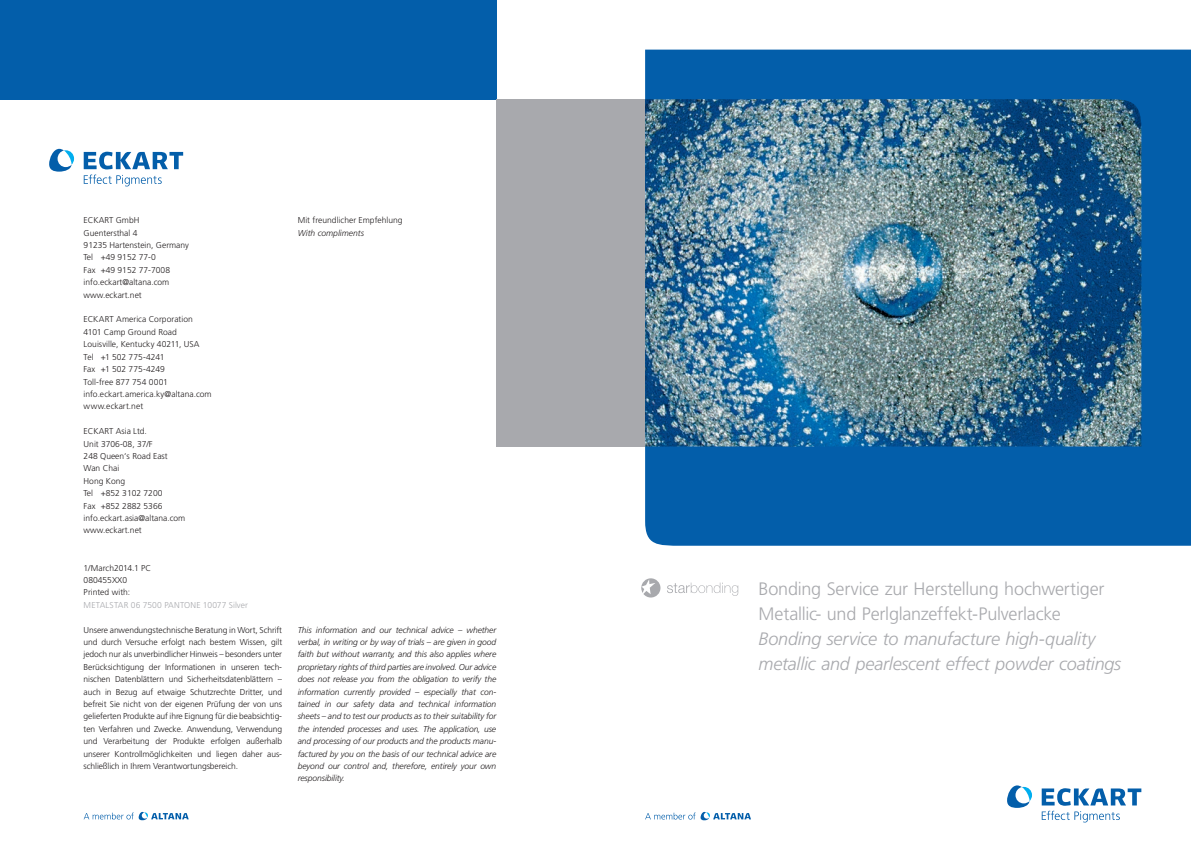
<style>
.page{position:relative;width:1191px;height:842px;background:#fff}
.page>*{position:absolute;margin:0;border:0;box-sizing:border-box;transform-origin:0 0}
.t1{font:italic 300 18px/24.8px "Frutiger LT Std";letter-spacing:-.01em;color:#a8a9ad}
.t2{font:300 18px/24.8px "Frutiger LT Std";letter-spacing:-.015em;color:#a8a9ad}
.t3{font:300 8.5px/12.4px "Frutiger LT Std";color:#231f20}
.t4{font:italic 300 8.5px/12.4px "Frutiger LT Std";letter-spacing:-.01em;color:#231f20;text-align:justify}
.t5{font:300 8.5px "Frutiger LT Std";letter-spacing:.01em;color:#a8a9ad}
</style>
<div class="page">
<div style="left:645px;top:50px;width:546px;height:496px;background:#035eaa"></div>
<div style="left:0;top:0;width:496px;height:99px;background:#035eaa"></div>
<div style="left:496px;top:99px;width:99px;height:347px;background:#a8a9ad"></div>
<div style="left:595px;top:99px;width:50px;height:347px;background:#a8a9ad"></div>
<img style="left:645px;top:99px;width:496px;height:347px">
<svg style="left:641px;top:578px;width:19px;height:19px"></svg>
<svg style="left:667px;top:582px;width:71px;height:14px"></svg>
<svg style="left:645px;top:812px;width:106px;height:8px"></svg>
<svg style="left:1041px;top:788px;width:100px;height:34px"></svg>
<svg style="left:1007px;top:785px;width:25px;height:23px"></svg>
<svg style="left:84px;top:812px;width:105px;height:8px"></svg>
<svg style="left:84px;top:175px;width:78px;height:11px"></svg>
<svg style="left:84px;top:152px;width:99px;height:17px"></svg>
<svg style="left:49px;top:149px;width:25px;height:23px"></svg>
<p class="t3" style="left:84px;top:214px;width:107px">ECKART GmbH<br>Guentersthal 4<br>91235 Hartenstein, Germany<br>Tel +49 9152 77-0<br>Fax +49 9152 77-7008 info.eckart@altana.com www.eckart.net</p>
<p class="t3" style="left:84px;top:313px;width:129px">ECKART America Corporation<br>4101 Camp Ground Road<br>Louisville, Kentucky 40211, USA<br>Tel +1 502 775-4241<br>Fax +1 502 775-4249<br>Toll-free 877 754 0001 info.eckart.america.ky@altana.com www.eckart.net</p>
<p class="t3" style="left:84px;top:425px;width:103px">ECKART Asia Ltd.<br>Unit 3706-08, 37/F<br>248 Queen‘s Road East<br>Wan Chai<br>Hong Kong<br>Tel +852 3102 7200<br>Fax +852 2882 5366 info.eckart.asia@altana.com www.eckart.net</p>
<p class="t3" style="left:84px;top:561px;width:69px">1/March2014.1 PC<br>080455XX0<br>Printed with:</p>
<p class="t5" style="left:84px;top:600px;width:166px">METALSTAR 06 7500 PANTONE 10077 Silver</p>
<p class="t3" style="left:298px;top:214px;width:106px">Mit freundlicher Empfehlung</p>
<p class="t4" style="left:298px;top:227px;width:68px">With compliments</p>
<p class="t3" style="left:84px;top:623px;width:200px;text-align:justify">Unsere anwendungstechnische Beratung in Wort, Schrift und durch Versuche erfolgt nach bestem Wissen, gilt jedoch nur als unverbindlicher Hinweis – besonders unter Berücksichtigung der Informationen in unseren tech&shy;nischen Datenblättern und Sicherheitsdatenblättern – auch in Bezug auf etwaige Schutzrechte Dritter, und befreit Sie nicht von der eigenen Prüfung der von uns gelieferten Produkte auf ihre Eignung für die beabsichtig&shy;ten Verfahren und Zwecke. Anwendung, Verwendung und Verarbeitung der Produkte erfolgen außerhalb unserer Kontrollmöglichkeiten und liegen daher aus&shy;schließlich in Ihrem Verantwortungsbereich.</p>
<p class="t4" style="left:298px;top:623px;width:200px">This information and our technical advice – whether verbal, in writing or by way of trials – are given in good faith but without warranty, and this also applies where proprietary rights of third parties are involved. Our advice does not release you from the obligation to verify the information currently provided – especially that con&shy;tained in our safety data and technical information sheets – and to test our products as to their suitability for the intended processes and uses. The application, use and processing of our products and the products manu&shy;factured by you on the basis of our technical advice are beyond our control and, therefore, entirely your own responsibility.</p>
<h1 class="t2" style="left:758px;top:577px;width:347px">Bonding Service zur Herstellung hochwertiger<br>Metallic- und Perlglanzeffekt-Pulverlacke</h1>
<h1 class="t1" style="left:758px;top:626px;width:364px">Bonding service to manufacture high-quality metallic and pearlescent effect powder coatings</h1>
</div>
